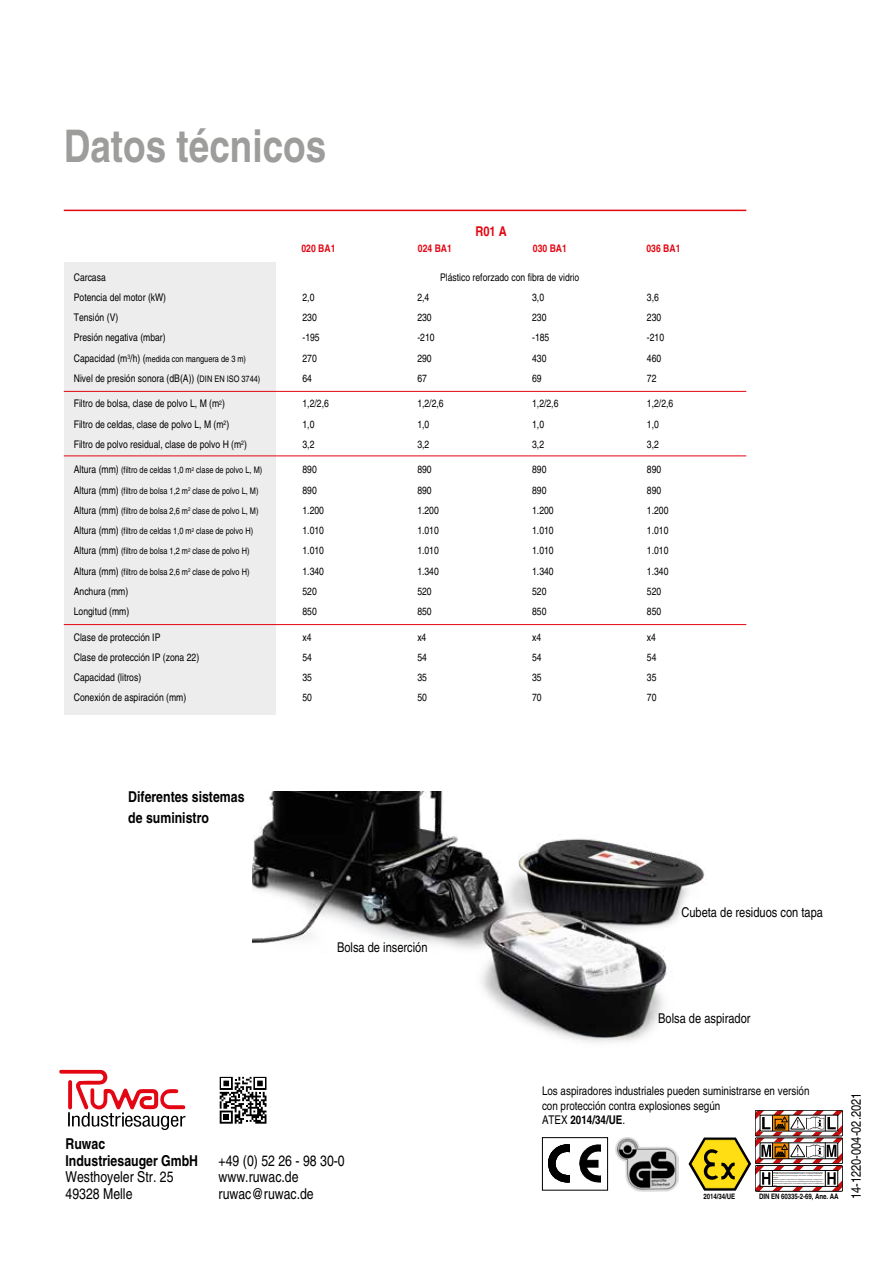
<style>
.page{position:relative;width:893px;height:1263px;background:#fff}
.page>*{position:absolute;margin:0;border:0;box-sizing:border-box;transform-origin:0 0}
.t1{font:700 condensed 45px "Helvetica";color:#9d9d9c}
.t2{font:condensed 15px/16.5px "Helvetica";color:#000}
.t3{font:700 condensed 15px/16.5px "Helvetica";color:#000}
.t4{font:condensed 13.5px "Helvetica";color:#000}
.t5{font:700 condensed 13.5px "Helvetica";color:#e30613}
.t6{font:condensed 12px/14.4px "Helvetica";color:#000}
.t7{font:condensed 10.5px/20.2px "Helvetica";color:#000}
.t8{font:700 condensed 10.5px "Helvetica";color:#e30613}
.t9{font:condensed 9px "Helvetica";color:#000}
.t10{font:700 condensed 7.5px "Helvetica";letter-spacing:-.01em;color:#000}
.s1{font-size:10.5px}
.s2{font-size:9px}
.s3{font-weight:700}
</style>
<div class="page">
<img style="left:252px;top:792px;width:453px;height:251px">
<svg style="left:59px;top:1070px;width:127px;height:60px"></svg>
<svg style="left:219px;top:1076px;width:48px;height:48px"></svg>
<svg style="left:220px;top:1077px;width:46px;height:47px"></svg>
<div style="left:64px;top:262px;width:212px;height:452px;background:#ededed"></div>
<hr style="left:64px;top:210px;width:682px;height:1px;background:#e30613">
<hr style="left:64px;top:391px;width:682px;height:1px;background:#e30613">
<hr style="left:64px;top:455px;width:682px;height:1px;background:#e30613">
<hr style="left:64px;top:624px;width:682px;height:1px;background:#e30613">
<img style="left:616px;top:1137px;width:63px;height:54px">
<svg style="left:548px;top:1145px;width:21px;height:37px"></svg>
<svg style="left:579px;top:1145px;width:22px;height:37px"></svg>
<div style="left:542px;top:1137px;width:66px;height:53px;border:1px solid #000"></div>
<div style="left:754px;top:1165px;width:89px;height:27px;background:#2c2c2c"></div>
<svg style="left:688px;top:1110px;width:155px;height:81px"></svg>
<div style="left:755px;top:1165px;width:88px;height:26px;border:1px solid #000"></div>
<h1 class="t1" style="left:64px;top:119px;width:264px">Datos técnicos</h1>
<p class="t5" style="left:475px;top:223px;width:33px">R01 A</p>
<p class="t7" style="left:74px;top:267px;width:94px">Carcasa<br>Potencia del motor (kW)<br>Tensión (V)<br>Presión negativa (mbar)</p>
<p class="t9" style="left:74px;top:353px;width:174px"><span class="s1">Capacidad (m</span><sup>3</sup><span class="s1">/h) (</span>medida con manguera de 3 m)</p>
<p class="t7" style="left:74px;top:368px;width:188px">Nivel de presión sonora (dB(A)) (<span class="s2">DIN EN ISO 3744)</span></p>
<p class="t7" style="left:74px;top:393px;width:175px">Filtro de bolsa, clase de polvo L, M (m<sup>2</sup>)<br>Filtro de celdas, clase de polvo L, M (m<sup>2</sup>)<br>Filtro de polvo residual, clase de polvo H (m<sup>2</sup>)</p>
<p class="t9" style="left:74px;top:465px;width:190px"><span class="s1">Altura (mm)</span> (filtro de celdas 1,0 m<sup>2</sup> clase de polvo L, M)</p>
<p class="t9" style="left:74px;top:485px;width:186px"><span class="s1">Altura (mm)</span> (filtro de bolsa 1,2 m<sup>2</sup> clase de polvo L, M)</p>
<p class="t9" style="left:74px;top:505px;width:186px"><span class="s1">Altura (mm)</span> (filtro de bolsa 2,6 m<sup>2</sup> clase de polvo L, M)</p>
<p class="t9" style="left:74px;top:526px;width:181px"><span class="s1">Altura (mm)</span> (filtro de celdas 1,0 m<sup>2</sup> clase de polvo H)</p>
<p class="t9" style="left:74px;top:546px;width:177px"><span class="s1">Altura (mm)</span> (filtro de bolsa 1,2 m<sup>2</sup> clase de polvo H)</p>
<p class="t9" style="left:74px;top:566px;width:177px"><span class="s1">Altura (mm)</span> (filtro de bolsa 2,6 m<sup>2</sup> clase de polvo H)</p>
<p class="t7" style="left:74px;top:581px;width:57px">Anchura (mm)<br>Longitud (mm)</p>
<p class="t7" style="left:74px;top:627px;width:127px">Clase de protección IP<br>Clase de protección IP (zona 22)<br>Capacidad (litros)<br>Conexión de aspiración (mm)</p>
<p class="t8" style="left:302px;top:242px;width:35px">020 BA1</p>
<p class="t8" style="left:418px;top:242px;width:35px">024 BA1</p>
<p class="t8" style="left:533px;top:242px;width:35px">030 BA1</p>
<p class="t8" style="left:646px;top:242px;width:35px">036 BA1</p>
<p class="t7" style="left:440px;top:267px;width:141px">Plástico reforzado con fibra de vidrio</p>
<p class="t7" style="left:303px;top:287px;width:13px">2,0</p>
<p class="t7" style="left:417px;top:287px;width:13px">2,4</p>
<p class="t7" style="left:532px;top:287px;width:13px">3,0</p>
<p class="t7" style="left:647px;top:287px;width:13px">3,6</p>
<p class="t7" style="left:303px;top:307px;width:16px">230</p>
<p class="t7" style="left:417px;top:307px;width:16px">230</p>
<p class="t7" style="left:532px;top:307px;width:16px">230</p>
<p class="t7" style="left:647px;top:307px;width:16px">230</p>
<p class="t7" style="left:303px;top:327px;width:19px">-195</p>
<p class="t7" style="left:417px;top:327px;width:19px">-210</p>
<p class="t7" style="left:532px;top:327px;width:19px">-185</p>
<p class="t7" style="left:647px;top:327px;width:19px">-210</p>
<p class="t7" style="left:303px;top:348px;width:16px">270</p>
<p class="t7" style="left:417px;top:348px;width:16px">290</p>
<p class="t7" style="left:532px;top:348px;width:16px">430</p>
<p class="t7" style="left:647px;top:348px;width:16px">460</p>
<p class="t7" style="left:303px;top:368px;width:11px">64</p>
<p class="t7" style="left:417px;top:368px;width:11px">67</p>
<p class="t7" style="left:532px;top:368px;width:11px">69</p>
<p class="t7" style="left:647px;top:368px;width:11px">72</p>
<p class="t7" style="left:303px;top:393px;width:28px">1,2/2,6</p>
<p class="t7" style="left:417px;top:393px;width:28px">1,2/2,6</p>
<p class="t7" style="left:532px;top:393px;width:28px">1,2/2,6</p>
<p class="t7" style="left:647px;top:393px;width:28px">1,2/2,6</p>
<p class="t7" style="left:303px;top:414px;width:13px">1,0</p>
<p class="t7" style="left:417px;top:414px;width:13px">1,0</p>
<p class="t7" style="left:532px;top:414px;width:13px">1,0</p>
<p class="t7" style="left:647px;top:414px;width:13px">1,0</p>
<p class="t7" style="left:303px;top:434px;width:13px">3,2</p>
<p class="t7" style="left:417px;top:434px;width:13px">3,2</p>
<p class="t7" style="left:532px;top:434px;width:13px">3,2</p>
<p class="t7" style="left:647px;top:434px;width:13px">3,2</p>
<p class="t7" style="left:303px;top:459px;width:16px">890</p>
<p class="t7" style="left:417px;top:459px;width:16px">890</p>
<p class="t7" style="left:532px;top:459px;width:16px">890</p>
<p class="t7" style="left:647px;top:459px;width:16px">890</p>
<p class="t7" style="left:303px;top:480px;width:16px">890</p>
<p class="t7" style="left:417px;top:480px;width:16px">890</p>
<p class="t7" style="left:532px;top:480px;width:16px">890</p>
<p class="t7" style="left:647px;top:480px;width:16px">890</p>
<p class="t7" style="left:303px;top:500px;width:23px">1.200</p>
<p class="t7" style="left:417px;top:500px;width:23px">1.200</p>
<p class="t7" style="left:532px;top:500px;width:23px">1.200</p>
<p class="t7" style="left:647px;top:500px;width:23px">1.200</p>
<p class="t7" style="left:303px;top:520px;width:23px">1.010</p>
<p class="t7" style="left:417px;top:520px;width:23px">1.010</p>
<p class="t7" style="left:532px;top:520px;width:23px">1.010</p>
<p class="t7" style="left:647px;top:520px;width:23px">1.010</p>
<p class="t7" style="left:303px;top:541px;width:23px">1.010</p>
<p class="t7" style="left:417px;top:541px;width:23px">1.010</p>
<p class="t7" style="left:532px;top:541px;width:23px">1.010</p>
<p class="t7" style="left:647px;top:541px;width:23px">1.010</p>
<p class="t7" style="left:303px;top:561px;width:23px">1.340</p>
<p class="t7" style="left:417px;top:561px;width:23px">1.340</p>
<p class="t7" style="left:532px;top:561px;width:23px">1.340</p>
<p class="t7" style="left:647px;top:561px;width:23px">1.340</p>
<p class="t7" style="left:303px;top:581px;width:16px">520</p>
<p class="t7" style="left:417px;top:581px;width:16px">520</p>
<p class="t7" style="left:532px;top:581px;width:16px">520</p>
<p class="t7" style="left:647px;top:581px;width:16px">520</p>
<p class="t7" style="left:303px;top:601px;width:16px">850</p>
<p class="t7" style="left:417px;top:601px;width:16px">850</p>
<p class="t7" style="left:532px;top:601px;width:16px">850</p>
<p class="t7" style="left:647px;top:601px;width:16px">850</p>
<p class="t7" style="left:303px;top:627px;width:11px">x4</p>
<p class="t7" style="left:417px;top:627px;width:11px">x4</p>
<p class="t7" style="left:532px;top:627px;width:11px">x4</p>
<p class="t7" style="left:647px;top:627px;width:11px">x4</p>
<p class="t7" style="left:303px;top:647px;width:11px">54</p>
<p class="t7" style="left:417px;top:647px;width:11px">54</p>
<p class="t7" style="left:532px;top:647px;width:11px">54</p>
<p class="t7" style="left:647px;top:647px;width:11px">54</p>
<p class="t7" style="left:303px;top:667px;width:11px">35</p>
<p class="t7" style="left:417px;top:667px;width:11px">35</p>
<p class="t7" style="left:532px;top:667px;width:11px">35</p>
<p class="t7" style="left:647px;top:667px;width:11px">35</p>
<p class="t7" style="left:303px;top:688px;width:11px">50</p>
<p class="t7" style="left:417px;top:688px;width:11px">50</p>
<p class="t7" style="left:532px;top:688px;width:11px">70</p>
<p class="t7" style="left:647px;top:688px;width:11px">70</p>
<h2 class="t3" style="left:128px;top:786px;width:118px;line-height:21px">Diferentes sistemas de suministro</h2>
<p class="t4" style="left:337px;top:939px;width:92px">Bolsa de inserción</p>
<h2 class="t3" style="left:66px;top:1135px;width:134px">Ruwac<br>Industriesauger GmbH</h2>
<h2 class="t2" style="left:66px;top:1168px;width:110px">Westhoyeler Str. 25<br>49328 Melle</h2>
<h2 class="t2" style="left:219px;top:1152px;width:128px">+49 (0) 52 26 - 98 30-0 www.ruwac.de ruwac@ruwac.de</h2>
<p class="t4" style="left:681px;top:904px;width:143px">Cubeta de residuos con tapa</p>
<p class="t4" style="left:658px;top:1011px;width:94px">Bolsa de aspirador</p>
<p class="t6" style="left:542px;top:1084px;width:269px">Los aspiradores industriales pueden suministrarse en versión con protección contra explosiones según<br>ATEX <span class="s3">2014/34/UE</span>.</p>
<p class="t10" style="left:703px;top:1191px;width:33px">2014/34/UE</p>
<p class="t10" style="left:759px;top:1191px;width:81px">DIN EN 60335-2-69, Ane. AA</p>
<p class="t4" style="left:848px;top:1199px;width:108px;rotate:-90deg">14-1220-004-02.2021</p>
</div>
